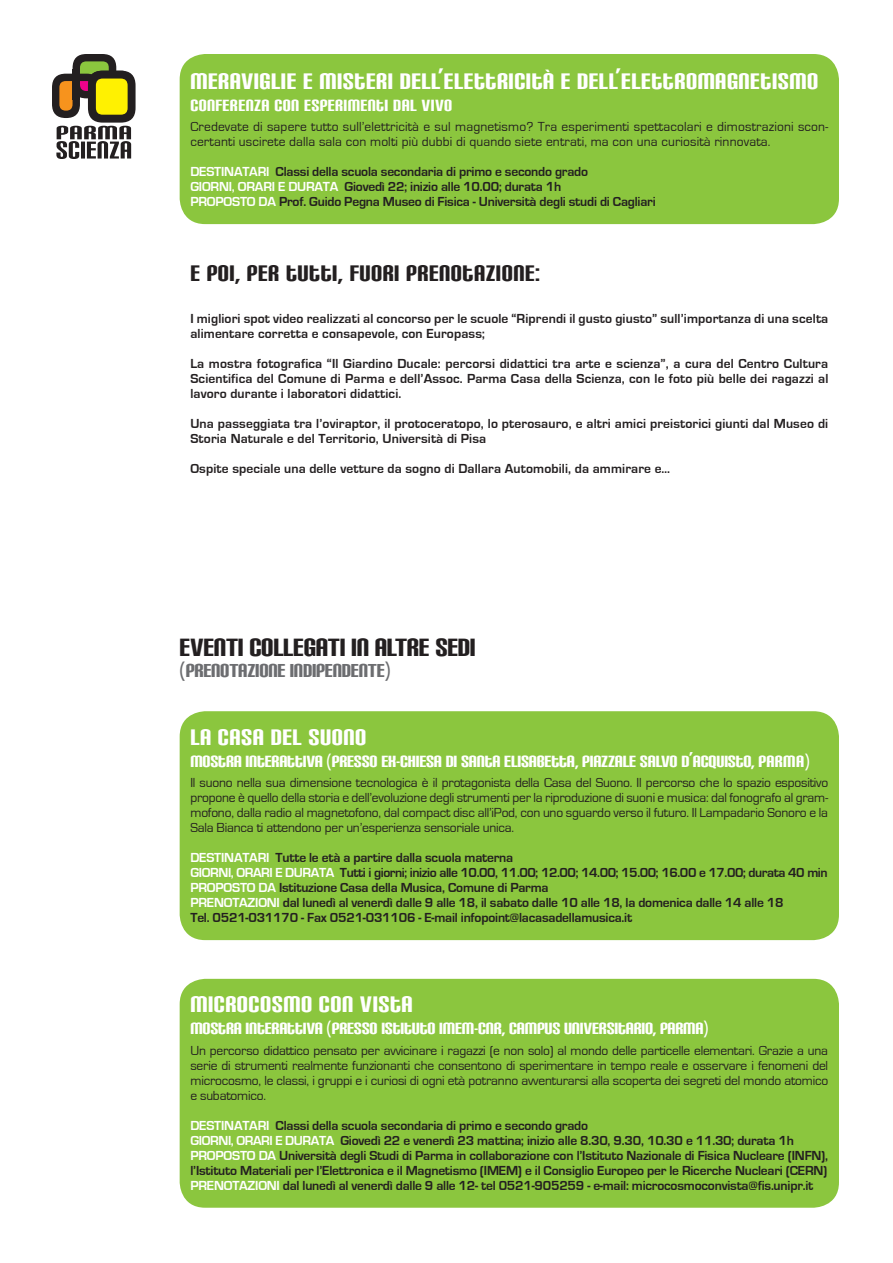
<style>
.page{position:relative;width:893px;height:1263px;background:#fff}
.page>*{position:absolute;margin:0;border:0;box-sizing:border-box;transform-origin:0 0}
.t1{font:30px "Carbon Block";letter-spacing:-.01em;color:#231f20}
.t2{font:27px "Carbon Block";letter-spacing:.02em;color:#fff}
.t3{font:27px "Carbon Block";letter-spacing:.02em;color:#231f20}
.t4{font:22.5px "Carbon Block";letter-spacing:-.01em;color:#6c6d70}
.t5{font:19.5px "Carbon Block";letter-spacing:-.01em;color:#fff}
.t6{font:19.5px "Carbon Block";letter-spacing:.02em;color:#fff}
.t7{font:700 13.5px/15px "Eurostile";letter-spacing:-.015em;color:#231f20;text-align:justify}
.t8{font:13.5px/15px "Eurostile";letter-spacing:.01em;color:#231f20;text-align:justify}
.t9{font:700 13.5px/15px "Eurostile";letter-spacing:.01em;color:#231f20}
.s1{color:#fff}
</style>
<div class="page">
<div style="left:180px;top:54px;width:659px;height:170px;background:#8bc63e;border-radius:26px"></div>
<svg style="left:52px;top:54px;width:84px;height:105px"></svg>
<div style="left:180px;top:711px;width:659px;height:229px;background:#8bc63e;border-radius:26px"></div>
<div style="left:180px;top:979px;width:659px;height:229px;background:#8bc63e;border-radius:26px"></div>
<p class="t2" style="left:190px;top:68px;width:629px">MERAVIGLIE E MISTERI DELL’ELETTRICITÀ E DELL’ELETTROMAGNETISMO</p>
<p class="t6" style="left:190px;top:95px;width:263px">CONFERENZA CON ESPERIMENTI DAL VIVO</p>
<p class="t8" style="left:190px;top:119px;width:639px">Credevate di sapere tutto sull’elettricità e sul magnetismo? Tra esperimenti spettacolari e dimostrazioni scon&shy;certanti uscirete dalla sala con molti più dubbi di quando siete entrati, ma con una curiosità rinnovata.</p>
<p class="t7" style="left:190px;top:164px;width:399px"><span class="s1">Destinatari</span> Classi della scuola secondaria di primo e secondo grado</p>
<p class="t7" style="left:190px;top:179px;width:372px"><span class="s1">Giorni, orari e durata</span> Giovedì 22; inizio alle 10.00; durata 1h</p>
<p class="t7" style="left:190px;top:194px;width:467px"><span class="s1">PROPOSTO DA</span> Prof. Guido Pegna Museo di Fisica - Università degli studi di Cagliari</p>
<p class="t3" style="left:190px;top:260px;width:351px">E POI, PER TUTTI, FUORI PRENOTAZIONE:</p>
<p class="t9" style="left:190px;top:311px;width:639px">I migliori spot video realizzati al concorso per le scuole “Riprendi il gusto giusto” sull’importanza di una scelta alimentare corretta e consapevole, con Europass;</p>
<p class="t7" style="left:190px;top:356px;width:639px">La mostra fotografica “Il Giardino Ducale: percorsi didattici tra arte e scienza”, a cura del Centro Cultura Scientifica del Comune di Parma e dell’Assoc. Parma Casa della Scienza, con le foto più belle dei ragazzi al lavoro durante i laboratori didattici.</p>
<p class="t9" style="left:190px;top:416px;width:639px">Una passeggiata tra l’oviraptor, il protoceratopo, lo pterosauro, e altri amici preistorici giunti dal Museo di<br>Storia Naturale e del Territorio, Università di Pisa</p>
<p class="t9" style="left:190px;top:461px;width:481px">Ospite speciale una delle vetture da sogno di Dallara Automobili, da ammirare e…</p>
<p class="t1" style="left:180px;top:632px;width:288px">EVENTI COLLEGATI IN ALTRE SEDI</p>
<p class="t4" style="left:180px;top:659px;width:213px">(PRENOTAZIONE INDIPENDENTE)</p>
<p class="t2" style="left:190px;top:724px;width:177px">LA CASA DEL SUONO</p>
<p class="t5" style="left:190px;top:752px;width:621px">MOSTRA INTERATTIVA (PRESSO EX-CHIESA DI SANTA ELISABETTA, PIAZZALE SALVO D’ACQUISTO, PARMA)</p>
<p class="t8" style="left:190px;top:775px;width:639px">Il suono nella sua dimensione tecnologica è il protagonista della Casa del Suono. Il percorso che lo spazio espositivo propone è quello della storia e dell’evoluzione degli strumenti per la riproduzione di suoni e musica: dal fonografo al gram&shy;mofono, dalla radio al magnetofono, dal compact disc all’iPod, con uno sguardo verso il futuro. Il Lampadario Sonoro e la Sala Bianca ti attendono per un’esperienza sensoriale unica.</p>
<p class="t7" style="left:190px;top:850px;width:324px"><span class="s1">Destinatari</span> Tutte le età a partire dalla scuola materna</p>
<p class="t7" style="left:190px;top:865px;width:639px"><span class="s1">Giorni, orari e durata</span> Tutti i giorni; inizio alle 10.00, 11.00; 12.00; 14.00; 15.00; 16.00 e 17.00; durata 40 min</p>
<p class="t7" style="left:190px;top:880px;width:360px"><span class="s1">PROPOSTO DA</span> Istituzione Casa della Musica, Comune di Parma</p>
<p class="t7" style="left:190px;top:895px;width:595px"><span class="s1">Prenotazioni</span> dal lunedì al venerdì dalle 9 alle 18, il sabato dalle 10 alle 18, la domenica dalle 14 alle 18</p>
<p class="t7" style="left:190px;top:910px;width:443px">Tel. 0521-031170 - Fax 0521-031106 - E-mail infopoint@lacasadellamusica.it</p>
<p class="t2" style="left:190px;top:991px;width:224px">MICROCOSMO CON VISTA</p>
<p class="t5" style="left:190px;top:1019px;width:520px">MOSTRA INTERATTIVA (PRESSO ISTITUTO IMEM-CNR, CAMPUS UNIVERSITARIO, PARMA)</p>
<p class="t8" style="left:190px;top:1043px;width:639px">Un percorso didattico pensato per avvicinare i ragazzi (e non solo) al mondo delle particelle elementari. Grazie a una serie di strumenti realmente funzionanti che consentono di sperimentare in tempo reale e osservare i fenomeni del microcosmo, le classi, i gruppi e i curiosi di ogni età potranno avventurarsi alla scoperta dei segreti del mondo atomico e subatomico.</p>
<p class="t7" style="left:190px;top:1118px;width:399px"><span class="s1">Destinatari</span> Classi della scuola secondaria di primo e secondo grado</p>
<p class="t7" style="left:190px;top:1133px;width:605px"><span class="s1">Giorni, orari e durata</span> Giovedì 22 e venerdì 23 mattina; inizio alle 8.30, 9.30, 10.30 e 11.30; durata 1h</p>
<p class="t7" style="left:190px;top:1148px;width:639px"><span class="s1">PROPOSTO DA</span> Università degli Studi di Parma in collaborazione con l’Istituto Nazionale di Fisica Nucleare (INFN), l’Istituto Materiali per l’Elettronica e il Magnetismo (IMEM) e il Consiglio Europeo per le Ricerche Nucleari (CERN)</p>
<p class="t7" style="left:190px;top:1178px;width:624px"><span class="s1">Prenotazioni</span> dal lunedì al venerdì dalle 9 alle 12- tel 0521-905259 - e-mail: microcosmoconvista@fis.unipr.it</p>
</div>
